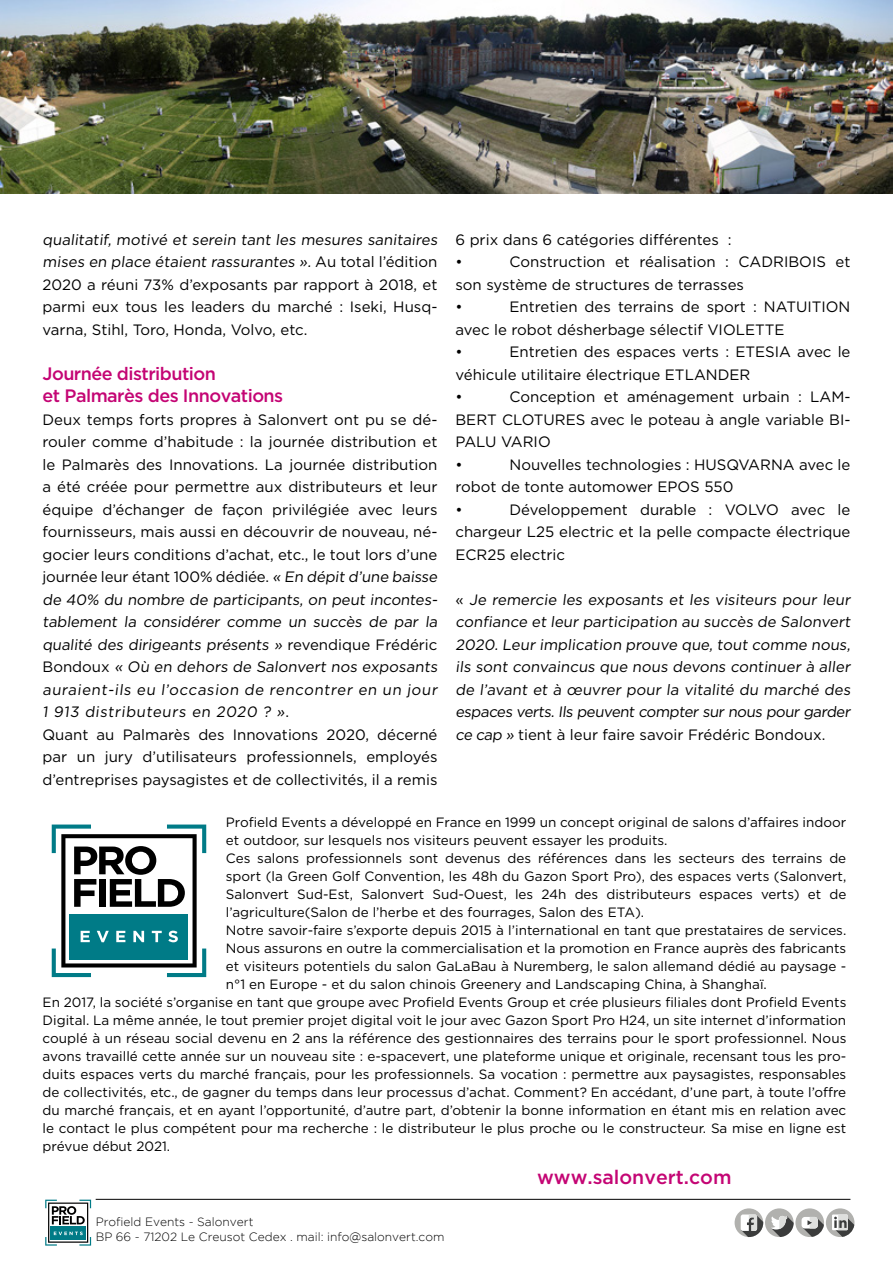
<style>
.page{position:relative;width:893px;height:1263px;background:#fff}
.page>*{position:absolute;margin:0;border:0;box-sizing:border-box;transform-origin:0 0}
.t1{font:500 19.5px "Gotham";color:#c40574}
.t2{font:500 18px/22.5px "Gotham";letter-spacing:-.03em;color:#c40574}
.t3{font:15px/22.5px "Gotham";color:#000}
.t4{font:13.5px "Gotham";color:#000}
.t5{font:300 12px/15px "Gotham";color:#000}
</style>
<div class="page">
<hr style="left:96px;top:1199px;width:754px;height:1px;background:#000">
<svg style="left:45px;top:1199px;width:46px;height:46px"></svg>
<div style="left:735px;top:1208px;width:28px;height:29px;background:#b1b1ae;border-radius:50%"></div>
<svg style="left:741px;top:1214px;width:22px;height:23px"></svg>
<div style="left:765px;top:1208px;width:29px;height:29px;background:#b1b1ae;border-radius:50%"></div>
<svg style="left:771px;top:1216px;width:23px;height:21px"></svg>
<div style="left:795px;top:1208px;width:29px;height:29px;background:#b1b1ae;border-radius:50%"></div>
<svg style="left:801px;top:1217px;width:23px;height:20px"></svg>
<div style="left:826px;top:1208px;width:28px;height:29px;background:#b1b1ae;border-radius:50%"></div>
<div style="left:832px;top:1214px;width:16px;height:16px;background:#fff"></div>
<svg style="left:833px;top:1214px;width:21px;height:23px"></svg>
<svg style="left:52px;top:824px;width:154px;height:153px"></svg>
<img style="left:0;top:0;width:893px;height:193px">
<p class="t3" style="left:43px;top:228px;width:399px">qualitatif, motivé et serein tant les mesures sanitaires mises en place étaient rassurantes ». Au total l’édition 2020 a réuni 73% d’exposants par rapport à 2018, et parmi eux tous les leaders du marché : Iseki, Husq&shy;varna, Stihl, Toro, Honda, Volvo, etc.</p>
<p class="t2" style="left:43px;top:362px;width:242px">Journée distribution<br>et Palmarès des Innovations</p>
<p class="t3" style="left:43px;top:408px;width:399px">Deux temps forts propres à Salonvert ont pu se dé&shy;rouler comme d’habitude : la journée distribution et le Palmarès des Innovations. La journée distribution a été créée pour permettre aux distributeurs et leur équipe d’échanger de façon privilégiée avec leurs fournisseurs, mais aussi en découvrir de nouveau, né&shy;gocier leurs conditions d’achat, etc., le tout lors d’une journée leur étant 100% dédiée. « En dépit d’une baisse de 40% du nombre de participants, on peut incontes&shy;tablement la considérer comme un succès de par la qualité des dirigeants présents » reve n d i q u e F ré d é r i c Bondoux « Où en dehors de Salonvert nos exposants auraient-ils eu l’occasion de rencontrer en un jour 1 913 distributeurs en 2020 ? ».<br>Quant au Palmarès des Innovations 2020, décerné par un jury d’utilisateurs professionnels, employés d’entreprises paysagistes et de collectivités, il a remis</p>
<p class="t3" style="left:455px;top:228px;width:278px">6 prix dans 6 catégories différentes : •</p>
<p class="t3" style="left:455px;top:250px;width:396px;text-indent:54px">Construction et réalisation : CADRIBOIS et son système de structures de terrasses<br>•</p>
<p class="t3" style="left:455px;top:295px;width:396px;text-indent:54px">Entretien des terrains de sport : NATUITION avec le robot désherbage sélectif VIOLETTE<br>•</p>
<p class="t3" style="left:455px;top:340px;width:396px;text-indent:54px">Entretien des espaces verts : ETESIA avec le véhicule utilitaire électrique ETLANDER<br>•</p>
<p class="t3" style="left:455px;top:385px;width:396px;text-indent:54px">Conception et aménagement urbain : LAM-<br>BERT CLOTURES avec le poteau à angle variable BI-<br>PALU VARIO<br>•</p>
<p class="t3" style="left:455px;top:453px;width:396px;text-indent:54px">Nouvelles technologies : HUSQVARNA avec le robot de tonte automower EPOS 550<br>•</p>
<p class="t3" style="left:455px;top:498px;width:396px;text-align:justify;text-indent:54px">Développement durable : VOLVO avec le chargeur L25 electric et la pelle compacte électrique ECR25 electric</p>
<p class="t3" style="left:455px;top:588px;width:399px;text-align:justify">« Je remercie les exposants et les visiteurs pour leur confiance et leur participation au succès de Salonvert 2020. Leur implication prouve que, tout comme nous, ils sont convaincus que nous devons continuer à aller de l’avant et à œuvrer pour la vitalité du marché des espaces verts. Ils peuvent compter sur nous pour garder ce cap » tient à leur faire savoir Frédéric Bondoux.</p>
<p class="t4" style="left:226px;top:814px;width:622px">Profield Events a développé en France en 1999 un concept original de salons d’affaires indoor</p>
<p class="t4" style="left:226px;top:832px;width:443px">et outdoor, sur lesquels nos visiteurs peuvent essayer les produits.</p>
<p class="t4" style="left:226px;top:850px;width:622px">Ces salons professionnels sont devenus des références dans les secteurs des terrains de</p>
<p class="t4" style="left:226px;top:868px;width:622px">sport (la Green Golf Convention, les 48h du Gazon Sport Pro), des espaces verts (Salonvert,</p>
<p class="t4" style="left:226px;top:886px;width:622px">Salonvert Sud-Est, Salonvert Sud-Ouest, les 24h des distributeurs espaces verts) et de</p>
<p class="t4" style="left:226px;top:904px;width:420px">l’agriculture(Salon de l’herbe et des fourrages, Salon des ETA).</p>
<p class="t4" style="left:226px;top:922px;width:622px">Notre savoir-faire s’exporte depuis 2015 à l’international en tant que prestataires de services.</p>
<p class="t4" style="left:226px;top:940px;width:622px">Nous assurons en outre la commercialisation et la promotion en France auprès des fabricants</p>
<p class="t4" style="left:226px;top:958px;width:622px">et visiteurs potentiels du salon GaLaBau à Nuremberg, le salon allemand dédié au paysage -</p>
<p class="t4" style="left:226px;top:976px;width:542px">n°1 en Europe - et du salon chinois Greenery and Landscaping China, à Shanghaï.</p>
<p class="t4" style="left:43px;top:994px;width:805px">En 2017, la société s’organise en tant que groupe avec Profield Events Group et crée plusieurs filiales dont Profield Events</p>
<p class="t4" style="left:43px;top:1012px;width:805px">Digital. La même année, le tout premier projet digital voit le jour avec Gazon Sport Pro H24, un site internet d’information</p>
<p class="t4" style="left:43px;top:1030px;width:805px">couplé à un réseau social devenu en 2 ans la référence des gestionnaires des terrains pour le sport professionnel. Nous</p>
<p class="t4" style="left:43px;top:1048px;width:805px">avons travaillé cette année sur un nouveau site : e-spacevert, une plateforme unique et originale, recensant tous les pro-</p>
<p class="t4" style="left:43px;top:1066px;width:805px">duits espaces verts du marché français, pour les professionnels. Sa vocation : permettre aux paysagistes, responsables</p>
<p class="t4" style="left:43px;top:1084px;width:805px">de collectivités, etc., de gagner du temps dans leur processus d’achat. Comment? En accédant, d’une part, à toute l’offre</p>
<p class="t4" style="left:43px;top:1102px;width:805px">du marché français, et en ayant l’opportunité, d’autre part, d’obtenir la bonne information en étant mis en relation avec</p>
<p class="t4" style="left:43px;top:1120px;width:805px">le contact le plus compétent pour ma recherche : le distributeur le plus proche ou le constructeur. Sa mise en ligne est</p>
<p class="t4" style="left:43px;top:1138px;width:129px">prévue début 2021.</p>
<h1 class="t1" style="left:537px;top:1166px;width:196px">www.salonvert.com</h1>
<p class="t5" style="left:96px;top:1214px;width:350px">Profield Events - Salonvert<br>BP 66 - 71202 Le Creusot Cedex . mail: info@salonvert.com</p>
</div>
